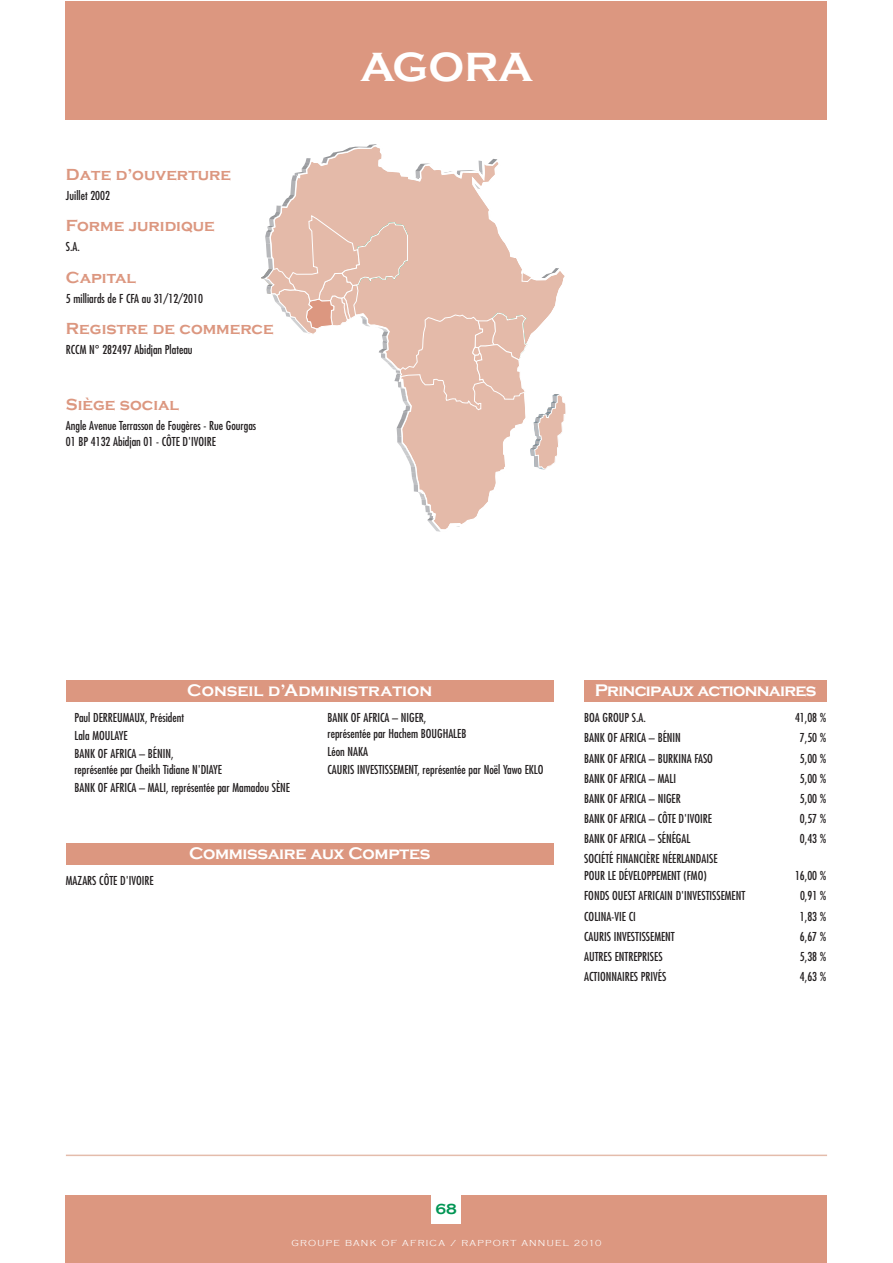
<style>
.page{position:relative;width:893px;height:1263px;background:#fff}
.page>*{position:absolute;margin:0;border:0;box-sizing:border-box;transform-origin:0 0}
.t1{font:700 42px "Copperplate Gothic";color:#fff}
.t2{font:700 17.25px "Copperplate Gothic";color:#fff}
.t3{font:700 17.25px "Copperplate Gothic";letter-spacing:-.045em;color:#fff}
.t4{font:700 17.25px "Copperplate Gothic";letter-spacing:-.02em;color:#fff}
.t5{font:700 16.5px "Copperplate Gothic";color:#dc9780}
.t6{font:700 15px "Copperplate Gothic";color:#009554}
.t7{font:condensed 12px/17.9px "Futura";color:#231f20}
.t8{font:300 9px "Copperplate Gothic";letter-spacing:.145em;color:#fff}
</style>
<div class="page">
<svg style="left:261px;top:144px;width:305px;height:388px"></svg>
<div style="left:66px;top:1195px;width:761px;height:68px;background:#dc9780"></div>
<div style="left:431px;top:1194px;width:30px;height:30px;background:#fff"></div>
<div style="left:66px;top:680px;width:488px;height:22px;background:#dc9780"></div>
<div style="left:584px;top:680px;width:243px;height:22px;background:#dc9780"></div>
<div style="left:66px;top:843px;width:488px;height:21px;background:#dc9780"></div>
<div style="left:66px;top:1px;width:761px;height:118px;background:#dc9780"></div>
<hr style="left:66px;top:1154px;width:761px;height:2px;background:#e4bcab">
<h3 class="t5" style="left:66px;top:165px;width:167px">Date d’ouverture</h3>
<p class="t7" style="left:66px;top:186px;width:46px">Juillet 2002</p>
<h3 class="t5" style="left:66px;top:217px;width:150px">Forme juridique</h3>
<p class="t7" style="left:66px;top:237px;width:16px">S.A.</p>
<h3 class="t5" style="left:66px;top:268px;width:72px">Capital</h3>
<p class="t7" style="left:66px;top:289px;width:139px">5 milliards de F CFA au 31/12/2010</p>
<h3 class="t5" style="left:66px;top:320px;width:209px">Registre de commerce</h3>
<p class="t7" style="left:66px;top:341px;width:128px">RCCM N° 282497 Abidjan Plateau</p>
<h3 class="t5" style="left:66px;top:395px;width:115px">Siège social</h3>
<p class="t7" style="left:66px;top:417px;width:192px;line-height:15.8px">Angle Avenue Terrasson de Fougères - Rue Gourgas<br>01 BP 4132 Abidjan 01 - CÔTE D'IVOIRE</p>
<h1 class="t1" style="left:360px;top:44px;width:174px">AGORA</h1>
<h2 class="t2" style="left:187px;top:681px;width:247px">Conseil d’Administration</h2>
<h2 class="t3" style="left:595px;top:681px;width:223px">Principaux actionnaires</h2>
<p class="t7" style="left:74px;top:709px;width:111px">Paul DERREUMAUX, Président<br>Lala MOULAYE<br>BANK OF AFRICA – BÉNIN,</p>
<p class="t7" style="left:74px;top:760px;width:217px">représentée par Cheikh Tidiane N'DIAYE<br>BANK OF AFRICA – MALI, représentée par Mamadou SÈNE</p>
<p class="t7" style="left:327px;top:710px;width:141px;line-height:15.8px">BANK OF AFRICA – NIGER, représentée par Hachem BOUGHALEB</p>
<p class="t7" style="left:327px;top:742px;width:218px">Léon NAKA<br>CAURIS INVESTISSEMENT, représentée par Noël Yawo EKLO</p>
<p class="t7" style="left:66px;top:871px;width:89px">MAZARS CÔTE D'IVOIRE</p>
<h2 class="t4" style="left:189px;top:843px;width:243px">Commissaire aux Comptes</h2>
<p class="t7" style="left:584px;top:709px;width:63px">BOA GROUP S.A.</p>
<p class="t7" style="left:795px;top:709px;width:33px">41,08 %</p>
<p class="t7" style="left:584px;top:729px;width:98px">BANK OF AFRICA – BÉNIN</p>
<p class="t7" style="left:800px;top:729px;width:28px">7,50 %</p>
<p class="t7" style="left:584px;top:749px;width:130px">BANK OF AFRICA – BURKINA FASO</p>
<p class="t7" style="left:800px;top:749px;width:28px">5,00 %</p>
<p class="t7" style="left:584px;top:769px;width:93px">BANK OF AFRICA – MALI</p>
<p class="t7" style="left:800px;top:769px;width:28px">5,00 %</p>
<p class="t7" style="left:584px;top:789px;width:98px">BANK OF AFRICA – NIGER</p>
<p class="t7" style="left:800px;top:789px;width:28px">5,00 %</p>
<p class="t7" style="left:584px;top:809px;width:129px">BANK OF AFRICA – CÔTE D'IVOIRE</p>
<p class="t7" style="left:800px;top:809px;width:28px">0,57 %</p>
<p class="t7" style="left:584px;top:829px;width:108px">BANK OF AFRICA – SÉNÉGAL</p>
<p class="t7" style="left:800px;top:829px;width:28px">0,43 %</p>
<p class="t7" style="left:584px;top:850px;width:135px;line-height:17.1px">SOCIÉTÉ FINANCIÈRE NÉERLANDAISE<br>POUR LE DÉVELOPPEMENT (FMO)</p>
<p class="t7" style="left:795px;top:867px;width:33px">16,00 %</p>
<p class="t7" style="left:584px;top:887px;width:163px">FONDS OUEST AFRICAIN D'INVESTISSEMENT</p>
<p class="t7" style="left:800px;top:887px;width:28px">0,91 %</p>
<p class="t7" style="left:584px;top:907px;width:53px">COLINA-VIE CI</p>
<p class="t7" style="left:800px;top:907px;width:28px">1,83 %</p>
<p class="t7" style="left:584px;top:927px;width:92px">CAURIS INVESTISSEMENT</p>
<p class="t7" style="left:800px;top:927px;width:28px">6,67 %</p>
<p class="t7" style="left:584px;top:947px;width:80px">AUTRES ENTREPRISES</p>
<p class="t7" style="left:800px;top:947px;width:28px">5,38 %</p>
<p class="t7" style="left:584px;top:967px;width:84px">ACTIONNAIRES PRIVÉS</p>
<p class="t7" style="left:800px;top:967px;width:28px">4,63 %</p>
<p class="t6" style="left:436px;top:1200px;width:23px">68</p>
<p class="t8" style="left:291px;top:1238px;width:312px">GROUPE BANK OF AFRICA / RAPPORT ANNUEL 2010</p>
</div>
